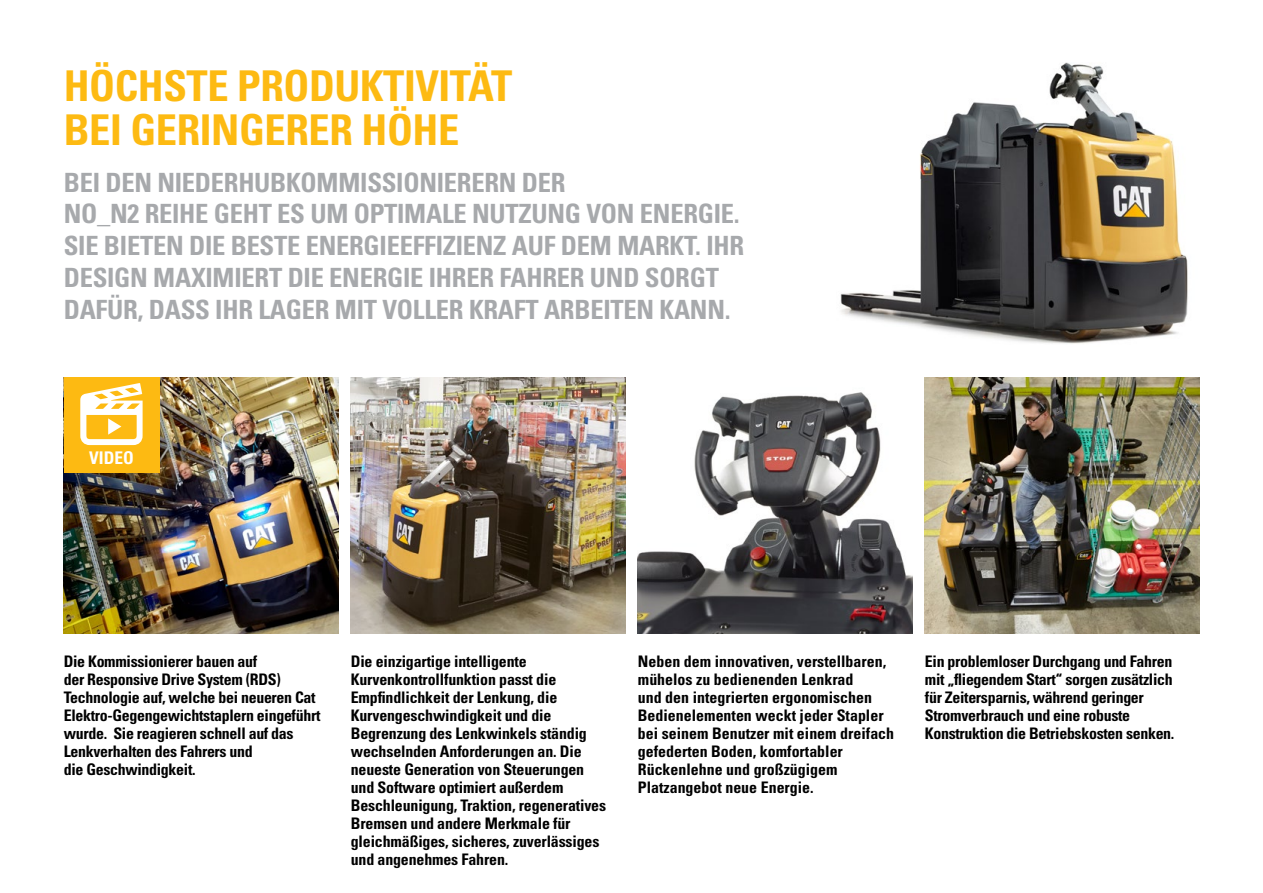
<style>
.page{position:relative;width:1263px;height:893px;background:#fff}
.page>*{position:absolute;margin:0;border:0;box-sizing:border-box;transform-origin:0 0}
.t1{font:42.45px/43.5px "Univers LTCYR 67 Bold Cond";letter-spacing:-.01em;color:#fdba12}
.t2{font:26.55px/31.8px "Univers LTCYR 67 Bold Cond";letter-spacing:-.01em;color:#a7a9ac}
.t3{font:17.4px "Univers LTCYR 67 Bold Cond";color:#fff}
.t4{font:15.9px/18px "Univers LTCYR 67 Bold Cond";letter-spacing:-.01em;color:#000}
</style>
<div class="page">
<img style="left:64px;top:377px;width:274px;height:257px">
<img style="left:351px;top:377px;width:274px;height:257px">
<img style="left:638px;top:392px;width:274px;height:242px">
<img style="left:925px;top:377px;width:274px;height:257px">
<img style="left:840px;top:62px;width:348px;height:282px">
<div style="left:64px;top:377px;width:95px;height:96px;background:#fdba12"></div>
<svg style="left:80px;top:383px;width:63px;height:62px"></svg>
<h1 class="t1" style="left:64px;top:64px;width:450px">HÖCHSTE PRODUKTIVITÄT<br>BEI GERINGERER HÖHE</h1>
<p class="t2" style="left:64px;top:166px;width:682px">BEI DEN NIEDERHUBKOMMISSIONIERERN DER<br>NO_N2 REIHE GEHT ES UM OPTIMALE NUTZUNG VON ENERGIE.<br>SIE BIETEN DIE BESTE ENERGIEEFFIZIENZ AUF DEM MARKT. IHR DESIGN MAXIMIERT DIE ENERGIE IHRER FAHRER UND SORGT DAFÜR, DASS IHR LAGER MIT VOLLER KRAFT ARBEITEN KANN.</p>
<p class="t3" style="left:89px;top:447px;width:46px">VIDEO</p>
<p class="t4" style="left:64px;top:652px;width:258px">Die Kommissionierer bauen auf<br>der Responsive Drive System (RDS)<br>Technologie auf, welche bei neueren Cat Elektro-Gegengewichtstaplern eingeführt wurde. Sie reagieren schnell auf das Lenkverhalten des Fahrers und<br>die Geschwindigkeit.</p>
<p class="t4" style="left:351px;top:652px;width:257px">Die einzigartige intelligente Kurvenkontrollfunktion passt die Empfindlichkeit der Lenkung, die Kurvengeschwindigkeit und die Begrenzung des Lenkwinkels ständig wechselnden Anforderungen an. Die neueste Generation von Steuerungen und Software optimiert außerdem Beschleunigung, Traktion, regeneratives Bremsen und andere Merkmale für gleichmäßiges, sicheres, zuverlässiges und angenehmes Fahren.</p>
<p class="t4" style="left:638px;top:652px;width:258px">Neben dem innovativen, verstellbaren, mühelos zu bedienenden Lenkrad<br>und den integrierten ergonomischen Bedienelementen weckt jeder Stapler bei seinem Benutzer mit einem dreifach gefederten Boden, komfortabler Rückenlehne und großzügigem Platzangebot neue Energie.</p>
<p class="t4" style="left:925px;top:652px;width:251px">Ein problemloser Durchgang und Fahren mit „fliegendem Start“ sorgen zusätzlich für Zeitersparnis, während geringer Stromverbrauch und eine robuste Konstruktion die Betriebskosten senken.</p>
</div>
